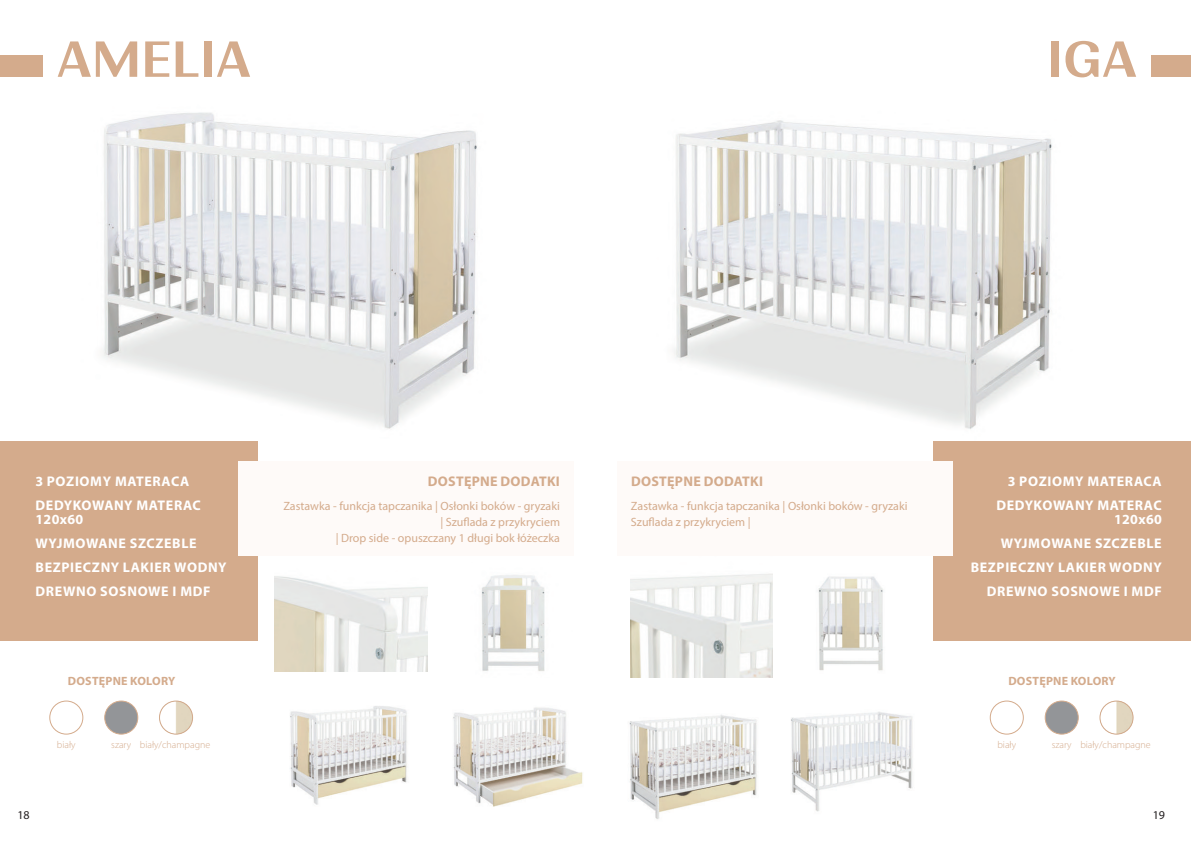
<style>
.page{position:relative;width:1191px;height:842px;background:#fff}
.page>*{position:absolute;margin:0;border:0;box-sizing:border-box;transform-origin:0 0}
.t1{font:60px "Quilon";color:#d4ab8c}
.t2{font:700 14px/24px "Myriad Pro";letter-spacing:.045em;color:#fff}
.t3{font:700 14px "Myriad Pro";letter-spacing:.02em;color:#d4ab8c}
.t4{font:12px/16.1px "Myriad Pro";color:#d4ab8c}
.t5{font:700 12px "Myriad Pro";letter-spacing:.02em;color:#d4ab8c}
.t6{font:12px "Myriad Pro";color:#231f20}
.t7{font:300 10px "Myriad Pro";color:#d4ab8c}
</style>
<div class="page">
<img style="left:290px;top:706px;width:117px;height:99px">
<img style="left:629px;top:714px;width:128px;height:105px">
<img style="left:102px;top:112px;width:375px;height:336px">
<img style="left:674px;top:120px;width:378px;height:309px">
<div style="left:0;top:55px;width:43px;height:22px;background:#d4ab8c"></div>
<div style="left:1151px;top:55px;width:40px;height:22px;background:#d4ab8c"></div>
<img style="left:274px;top:576px;width:154px;height:96px">
<img style="left:631px;top:574px;width:141px;height:103px">
<img style="left:453px;top:707px;width:130px;height:100px">
<img style="left:791px;top:712px;width:122px;height:100px">
<img style="left:481px;top:575px;width:64px;height:96px">
<img style="left:818px;top:576px;width:65px;height:95px">
<div style="left:0;top:441px;width:257px;height:200px;background:#d4ab8c"></div>
<div style="left:933px;top:441px;width:258px;height:200px;background:#d4ab8c"></div>
<div style="left:617px;top:462px;width:335px;height:94px;background:#fefaf8"></div>
<div style="left:105px;top:701px;width:33px;height:33px;background:#939598;border-radius:50%"></div>
<div style="left:104px;top:700px;width:34px;height:35px;border:1px solid #d4ab8c;border-radius:50%"></div>
<img style="left:159px;top:701px;width:34px;height:33px;border-radius:17px">
<div style="left:159px;top:700px;width:34px;height:35px;border:1px solid #d4ab8c;border-radius:50%"></div>
<div style="left:49px;top:700px;width:34px;height:35px;border:1px solid #d4ab8c;border-radius:50%"></div>
<div style="left:1045px;top:701px;width:33px;height:33px;background:#939598;border-radius:50%"></div>
<div style="left:1044px;top:700px;width:34px;height:35px;border:1px solid #d4ab8c;border-radius:50%"></div>
<img style="left:1100px;top:701px;width:33px;height:33px;border-radius:17px">
<div style="left:1099px;top:700px;width:34px;height:35px;border:1px solid #d4ab8c;border-radius:50%"></div>
<div style="left:989px;top:700px;width:34px;height:35px;border:1px solid #d4ab8c;border-radius:50%"></div>
<div style="left:239px;top:462px;width:335px;height:94px;background:#fefaf8"></div>
<h1 class="t1" style="left:57px;top:28px;width:196px">AMELIA</h1>
<h1 class="t1" style="left:1047px;top:28px;width:91px">IGA</h1>
<p class="t2" style="left:35px;top:469px;width:167px">3 POZIOMY MATERACA<br>DEDYKOWANY MATERAC</p>
<p class="t2" style="left:35px;top:507px;width:193px">120x60<br>WYJMOWANE SZCZEBLE<br>BEZPIECZNY LAKIER WODNY<br>DREWNO SOSNOWE I MDF</p>
<p class="t3" style="left:428px;top:472px;width:133px">DOSTĘPNE DODATKI</p>
<p class="t4" style="left:283px;top:497px;width:278px;text-align:right">Zastawka - funkcja tapczanika | Osłonki boków - gryzaki | Szuflada z przykryciem<br>| Drop side - opuszczany 1 długi bok łóżeczka</p>
<p class="t3" style="left:631px;top:472px;width:133px">DOSTĘPNE DODATKI</p>
<p class="t4" style="left:631px;top:497px;width:278px">Zastawka - funkcja tapczanika | Osłonki boków - gryzaki<br>Szuflada z przykryciem |</p>
<p class="t2" style="left:996px;top:469px;width:167px;text-align:right">3 POZIOMY MATERACA<br>DEDYKOWANY MATERAC</p>
<p class="t2" style="left:970px;top:507px;width:193px;text-align:right">120x60<br>WYJMOWANE SZCZEBLE<br>BEZPIECZNY LAKIER WODNY<br>DREWNO SOSNOWE I MDF</p>
<p class="t5" style="left:68px;top:673px;width:109px">DOSTĘPNE KOLORY</p>
<p class="t5" style="left:1008px;top:673px;width:109px">DOSTĘPNE KOLORY</p>
<p class="t7" style="left:57px;top:739px;width:20px">biały</p>
<p class="t7" style="left:111px;top:739px;width:100px">szary biały/champagne</p>
<p class="t7" style="left:997px;top:739px;width:20px">biały</p>
<p class="t7" style="left:1051px;top:739px;width:100px">szary biały/champagne</p>
<p class="t6" style="left:17px;top:808px;width:14px">18</p>
<p class="t6" style="left:1152px;top:808px;width:14px">19</p>
</div>
